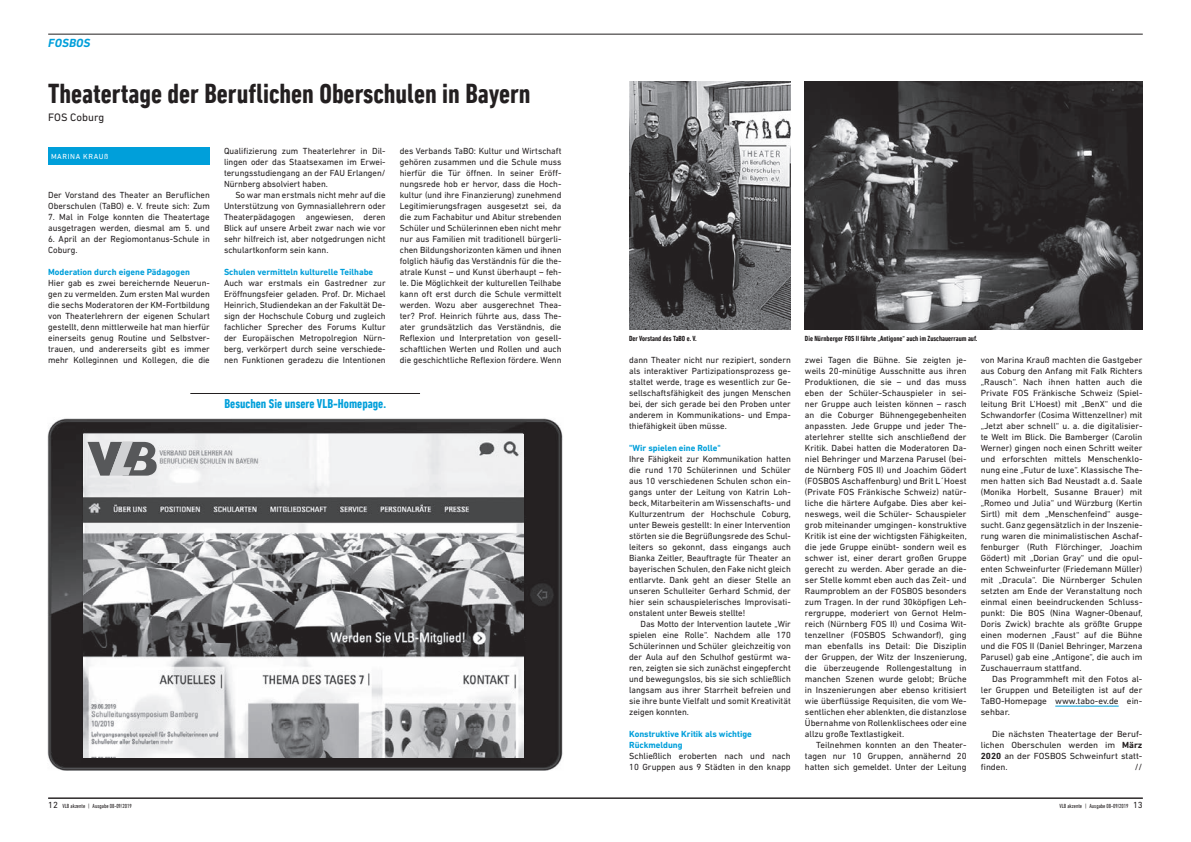
<style>
.page{position:relative;width:1191px;height:842px;background:#fff}
.page>*{position:absolute;margin:0;border:0;box-sizing:border-box;transform-origin:0 0}
._11_Headline_28{font:700 condensed 28px "DIN Next LT Pro";color:#231f20}
._12_Headline_20{font:700 condensed 13px "DIN Next LT Pro";color:#009fda}
.t1{font:italic 700 12px "DIN Next LT Pro";letter-spacing:.01em;color:#009fda}
._13_Subhead{font:11px "DIN Next LT Pro";color:#231f20}
._06_Grund_stumpf{font:9px/11px "DIN Next LT Pro";color:#231f20;text-align:justify}
._07_Grund_erste_Zeil{font:9px/11px "DIN Next LT Pro";color:#231f20;text-align:justify}
._10_Zwischenüberschr{font:700 9px "DIN Next LT Pro";color:#009fda}
._14_BU_erste_Zeile{font:700 condensed 7.5px "DIN Next LT Pro";color:#231f20}
._09_Autor{font:7.5px "DIN Next LT Pro";letter-spacing:.08em;color:#fff}
.t2{font:condensed 6px "DIN Next LT Pro";color:#231f20}
.s1{font-weight:700}
.s2{font-stretch:normal;font-size:9px}
</style>
<div class="page">
<img style="left:48px;top:418px;width:515px;height:353px">
<hr style="left:48px;top:34px;width:1094px;height:1px;background:#231f20">
<hr style="left:48px;top:798px;width:1094px;height:1px;background:#231f20">
<div style="left:48px;top:148px;width:162px;height:17px;background:#009fda"></div>
<img style="left:629px;top:81px;width:162px;height:249px">
<img style="left:805px;top:81px;width:337px;height:249px">
<hr style="left:1055px;top:706px;width:63px;height:1px;background:#009fda">
<img style="left:83px;top:434px;width:440px;height:323px">
<hr style="left:190px;top:393px;width:230px;height:1px;background:#231f20">
<svg style="left:88px;top:442px;width:69px;height:34px;background:#919294"></svg>
<p class="t1" style="left:48px;top:36px;width:44px">FOSBOS</p>
<p class="_11_Headline_28" style="left:48px;top:77px;width:484px">Theatertage der Beruflichen Oberschulen in Bayern</p>
<p class="_13_Subhead" style="left:48px;top:111px;width:57px">FOS Coburg</p>
<p class="_09_Autor" style="left:51px;top:152px;width:59px">MARINA KRAUß</p>
<p class="_06_Grund_stumpf" style="left:224px;top:145px;width:163px">Qualifizierung zum Theaterlehrer in Dil&shy;lingen oder das Staatsexamen im Erwei&shy;terungsstudiengang an der FAU Erlangen/ Nürnberg absolviert haben.</p>
<p class="_07_Grund_erste_Zeil" style="left:224px;top:189px;width:163px;text-indent:11px">So war man erstmals nicht mehr auf die Unterstützung von Gymnasiallehrern oder Theaterpädagogen angewiesen, deren Blick auf unsere Arbeit zwar nach wie vor sehr hilfreich ist, aber notgedrungen nicht schulartkonform sein kann.</p>
<p class="_10_Zwischenüberschr" style="left:224px;top:266px;width:151px">Schulen vermitteln kulturelle Teilhabe</p>
<p class="_06_Grund_stumpf" style="left:224px;top:277px;width:163px">Auch war erstmals ein Gastredner zur Eröffnungsfeier geladen. Prof. Dr. Michael Heinrich, Studiendekan an der Fakultät De&shy;sign der Hochschule Coburg und zugleich fachlicher Sprecher des Forums Kultur der Europäischen Metropolregion Nürn&shy;berg, verkörpert durch seine verschiede&shy;nen Funktionen geradezu die Intentionen</p>
<p class="_06_Grund_stumpf" style="left:48px;top:189px;width:163px">Der Vorstand des Theater an Beruflichen<br>Oberschulen (TaBO) e. V. freute sich: Zum</p>
<p class="_06_Grund_stumpf" style="left:48px;top:211px;width:163px">7. Mal in Folge konnten die Theatertage ausgetragen werden, diesmal am 5. und</p>
<p class="_06_Grund_stumpf" style="left:48px;top:233px;width:163px">6. April an der Regiomontanus-Schule in<br>Coburg.</p>
<p class="_10_Zwischenüberschr" style="left:48px;top:266px;width:143px">Moderation durch eigene Pädagogen</p>
<p class="_06_Grund_stumpf" style="left:48px;top:277px;width:163px">Hier gab es zwei bereichernde Neuerun&shy;gen zu vermelden. Zum ersten Mal wurden die sechs Moderatoren der KM-Fortbildung von Theaterlehrern der eigenen Schulart gestellt, denn mittlerweile hat man hierfür einerseits genug Routine und Selbstver&shy;trauen, und andererseits gibt es immer mehr Kolleginnen und Kollegen, die die</p>
<p class="_12_Headline_20" style="left:224px;top:396px;width:163px">Besuchen Sie unsere VLB-Homepage.</p>
<p class="_06_Grund_stumpf" style="left:400px;top:145px;width:163px">des Verbands TaBO: Kultur und Wirtschaft gehören zusammen und die Schule muss hierfür die Tür öffnen. In seiner Eröff&shy;nungsrede hob er hervor, dass die Hoch&shy;kultur (und ihre Finanzierung) zunehmend Legitimierungsfragen ausgesetzt sei, da die zum Fachabitur und Abitur strebenden Schüler und Schülerinnen eben nicht mehr nur aus Familien mit traditionell bürgerli&shy;chen Bildungshorizonten kämen und ihnen folglich häufig das Verständnis für die the&shy;atrale Kunst – und Kunst überhaupt – feh&shy;le. Die Möglichkeit der kulturellen Teilhabe kann oft erst durch die Schule vermittelt werden. Wozu aber ausgerechnet Thea&shy;ter? Prof. Heinrich führte aus, dass The&shy;ater grundsätzlich das Verständnis, die Reflexion und Interpretation von gesell&shy;schaftlichen Werten und Rollen und auch die geschichtliche Reflexion fördere. Wenn</p>
<p class="_14_BU_erste_Zeile" style="left:629px;top:334px;width:69px">Der Vorstand des TaBO e. V.</p>
<p class="_14_BU_erste_Zeile" style="left:805px;top:334px;width:174px">Die Nürnberger FOS II führte „Antigone“ auch im Zuschauerraum auf.</p>
<p class="_06_Grund_stumpf" style="left:629px;top:354px;width:163px">dann Theater nicht nur rezipiert, sondern als interaktiver Partizipationsprozess ge&shy;staltet werde, trage es wesentlich zur Ge&shy;sellschaftsfähigkeit des jungen Menschen bei, der sich gerade bei den Proben unter anderem in Kommunikations- und Empa&shy;thiefähigkeit üben müsse.</p>
<p class="_10_Zwischenüberschr" style="left:629px;top:442px;width:93px">"Wir spielen eine Rolle"</p>
<p class="_06_Grund_stumpf" style="left:629px;top:453px;width:163px">Ihre Fähigkeit zur Kommunikation hatten die rund 170 Schülerinnen und Schüler aus 10 verschiedenen Schulen schon ein&shy;gangs unter der Leitung von Katrin Loh&shy;beck, Mitarbeiterin am Wissenschafts- und Kulturzentrum der Hochschule Coburg, unter Beweis gestellt: In einer Intervention störten sie die Begrüßungsrede des Schul&shy;leiters so gekonnt, dass eingangs auch Bianka Zeitler, Beauftragte für Theater an bayerischen Schulen, den Fake nicht gleich entlarvte. Dank geht an dieser Stelle an unseren Schulleiter Gerhard Schmid, der hier sein schauspielerisches Improvisati&shy;onstalent unter Beweis stellte!</p>
<p class="_07_Grund_erste_Zeil" style="left:629px;top:618px;width:163px;text-indent:11px">Das Motto der Intervention lautete „Wir spielen eine Rolle“. Nachdem alle 170<br>Schülerinnen und Schüler gleichzeitig von der Aula auf den Schulhof gestürmt wa&shy;ren, zeigten sie sich zunächst eingepfercht und bewegungslos, bis sie sich schließlich langsam aus ihrer Starrheit befreien und sie ihre bunte Vielfalt und somit Kreativität zeigen konnten.</p>
<p class="_10_Zwischenüberschr" style="left:629px;top:728px;width:124px">Konstruktive Kritik als wichtige</p>
<p class="_10_Zwischenüberschr" style="left:629px;top:739px;width:55px">Rückmeldung</p>
<p class="_06_Grund_stumpf" style="left:629px;top:750px;width:163px">Schließlich eroberten nach und nach<br>10 Gruppen aus 9 Städten in den knapp</p>
<p class="_06_Grund_stumpf" style="left:805px;top:354px;width:163px">zwei Tagen die Bühne. Sie zeigten je&shy;weils 20-minütige Ausschnitte aus ihren Produktionen, die sie – und das muss eben der Schüler-Schauspieler in sei&shy;ner Gruppe auch leisten können – rasch an die Coburger Bühnengegebenheiten anpassten. Jede Gruppe und jeder The&shy;aterlehrer stellte sich anschließend der Kritik. Dabei hatten die Moderatoren Da&shy;niel Behringer und Marzena Parusel (bei&shy;de Nürnberg FOS II) und Joachim Gödert (FOSBOS Aschaffenburg) und Brit L´Hoest (Private FOS Fränkische Schweiz) natür&shy;liche die härtere Aufgabe. Dies aber kei&shy;neswegs, weil die Schüler- Schauspieler grob miteinander umgingen- konstruktive Kritik ist eine der wichtigsten Fähigkeiten, die jede Gruppe einübt- sondern weil es schwer ist, einer derart großen Gruppe gerecht zu werden. Aber gerade an die&shy;ser Stelle kommt eben auch das Zeit- und Raumproblem an der FOSBOS besonders zum Tragen. In der rund 30köpfigen Leh&shy;rergruppe, moderiert von Gernot Helm&shy;reich (Nürnberg FOS II) und Cosima Wit&shy;tenzellner (FOSBOS Schwandorf), ging man ebenfalls ins Detail: Die Disziplin der Gruppen, der Witz der Inszenierung, die überzeugende Rollengestaltung in manchen Szenen wurde gelobt; Brüche in Inszenierungen aber ebenso kritisiert wie überflüssige Requisiten, die vom We&shy;sentlichen eher ablenkten, die distanzlose Übernahme von Rollenklischees oder eine allzu große Textlastigkeit.</p>
<p class="_07_Grund_erste_Zeil" style="left:805px;top:739px;width:163px;text-indent:11px">Teilnehmen konnten an den Theater&shy;tagen nur 10 Gruppen, annähernd 20 hatten sich gemeldet. Unter der Leitung</p>
<p class="_07_Grund_erste_Zeil" style="left:980px;top:354px;width:163px">von Marina Krauß machten die Gastgeber aus Coburg den Anfang mit Falk Richters „Rausch“. Nach ihnen hatten auch die Private FOS Fränkische Schweiz (Spiel&shy;leitung Brit L’Hoest) mit „BenX“ und die Schwandorfer (Cosima Wittenzellner) mit „Jetzt aber schnell“ u. a. die digitalisier&shy;te Welt im Blick. Die Bamberger (Carolin Werner) gingen noch einen Schritt weiter und erforschten mittels Menschenklo&shy;nung eine „Futur de luxe“. Klassische The&shy;men hatten sich Bad Neustadt a.d. Saale (Monika Horbelt, Susanne Brauer) mit „Romeo und Julia“ und Würzburg (Kertin Sirtl) mit dem „Menschenfeind“ ausge&shy;sucht. Ganz gegensätzlich in der Inszenie&shy;rung waren die minimalistischen Aschaf&shy;fenburger (Ruth Flörchinger, Joachim Gödert) mit „Dorian Gray“ und die opul&shy;enten Schweinfurter (Friedemann Müller) mit „Dracula“. Die Nürnberger Schulen setzten am Ende der Veranstaltung noch einmal einen beeindruckenden Schluss&shy;punkt: Die BOS (Nina Wagner-Obenauf, Doris Zwick) brachte als größte Gruppe einen modernen „Faust“ auf die Bühne und die FOS II (Daniel Behringer, Marzena Parusel) gab eine „Antigone“, die auch im Zuschauerraum stattfand.</p>
<p class="_07_Grund_erste_Zeil" style="left:980px;top:673px;width:163px;text-indent:11px">Das Programmheft mit den Fotos al&shy;ler Gruppen und Beteiligten ist auf der TaBO-Homepage www.tabo-ev.de ein&shy;sehbar.</p>
<p class="_07_Grund_erste_Zeil" style="left:980px;top:728px;width:163px;text-indent:11px">Die nächsten Theatertage der Beruf&shy;lichen Oberschulen werden im <span class="s1">März 2020</span> an der FOSBOS Schweinfurt statt&shy;finden.</p>
<p class="_07_Grund_erste_Zeil" style="left:1134px;top:761px;width:9px">//</p>
<p class="t2" style="left:48px;top:802px;width:85px"><span class="s2">12</span> VLB akzente | Ausgabe 08-09/2019</p>
<p class="t2" style="left:1059px;top:802px;width:85px">VLB akzente | Ausgabe 08-09/2019 <span class="s2">13</span></p>
</div>
